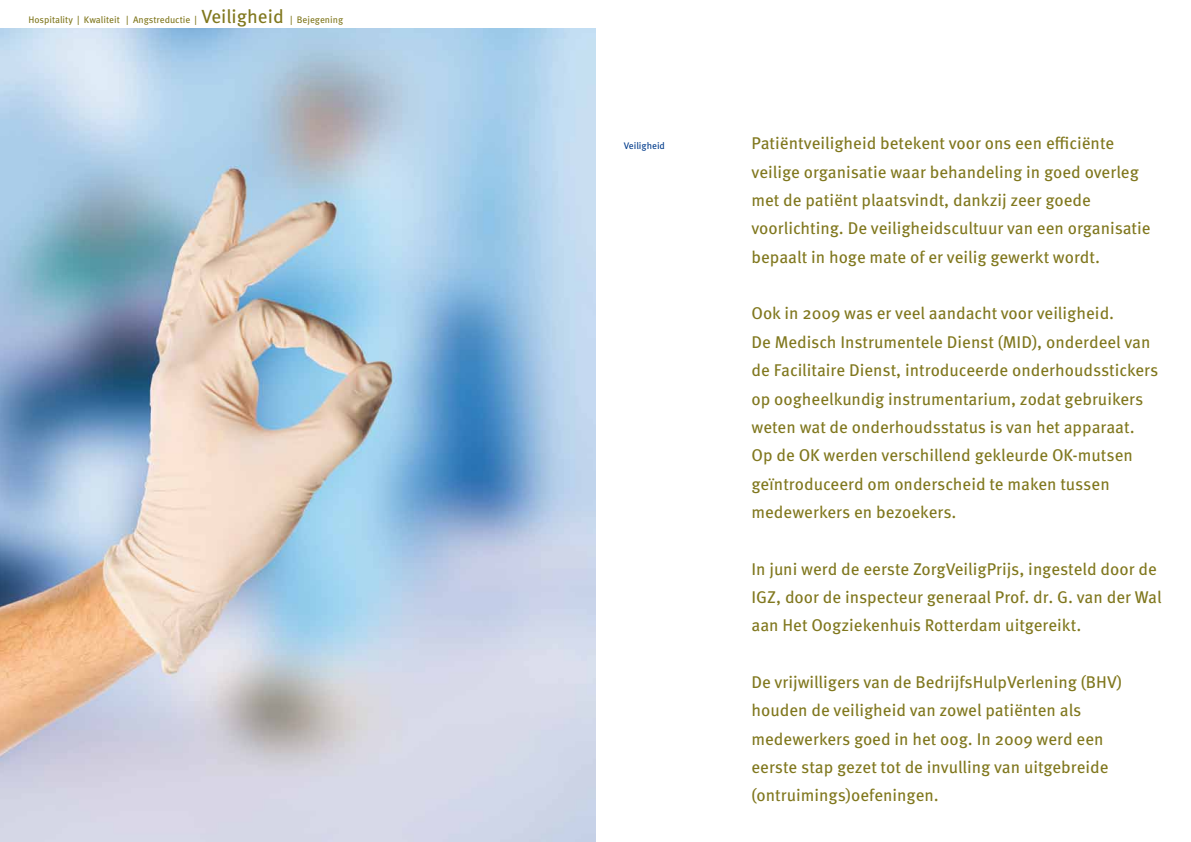
<style>
.page{position:relative;width:1191px;height:842px;background:#fff}
.page>*{position:absolute;margin:0;border:0;box-sizing:border-box;transform-origin:0 0}
.t1{font:17px/28.3px "Meta Pro";color:#80771d}
.t2{font:9.5px "Meta Pro";color:#80771d}
.t3{font:9.5px "Meta Pro";color:#003b8b}
.s1{font-size:19px}
</style>
<div class="page">
<img style="left:0;top:28px;width:595px;height:814px">
<p class="t2" style="left:28px;top:14px;width:316px">Hospitality | Kwaliteit | Angstreductie | <span class="s1">Veiligheid</span> | Bejegening</p>
<p class="t3" style="left:624px;top:140px;width:43px">Veiligheid</p>
<p class="t1" style="left:751px;top:129px;width:401px">Patiëntveiligheid betekent voor ons een efficiënte veilige organisatie waar behandeling in goed overleg met de patiënt plaatsvindt, dankzij zeer goede voorlichting. De veiligheidscultuur van een organisatie bepaalt in hoge mate of er veilig gewerkt wordt.</p>
<p class="t1" style="left:751px;top:299px;width:408px">Ook in 2009 was er veel aandacht voor veiligheid.<br>De Medisch Instrumentele Dienst (MID), onderdeel van de Facilitaire Dienst, introduceerde onderhoudsstickers op oogheelkundig instrumentarium, zodat gebruikers weten wat de onderhoudsstatus is van het apparaat.<br>Op de OK werden verschillend gekleurde OK-mutsen geïntroduceerd om onderscheid te maken tussen medewerkers en bezoekers.</p>
<p class="t1" style="left:751px;top:555px;width:412px">In juni werd de eerste ZorgVeiligPrijs, ingesteld door de<br>IGZ, door de inspecteur generaal Prof. dr. G. van der Wal aan Het Oogziekenhuis Rotterdam uitgereikt.</p>
<p class="t1" style="left:751px;top:668px;width:372px">De vrijwilligers van de BedrijfsHulpVerlening (BHV) houden de veiligheid van zowel patiënten als medewerkers goed in het oog. In 2009 werd een eerste stap gezet tot de invulling van uitgebreide (ontruimings)oefeningen.</p>
</div>
